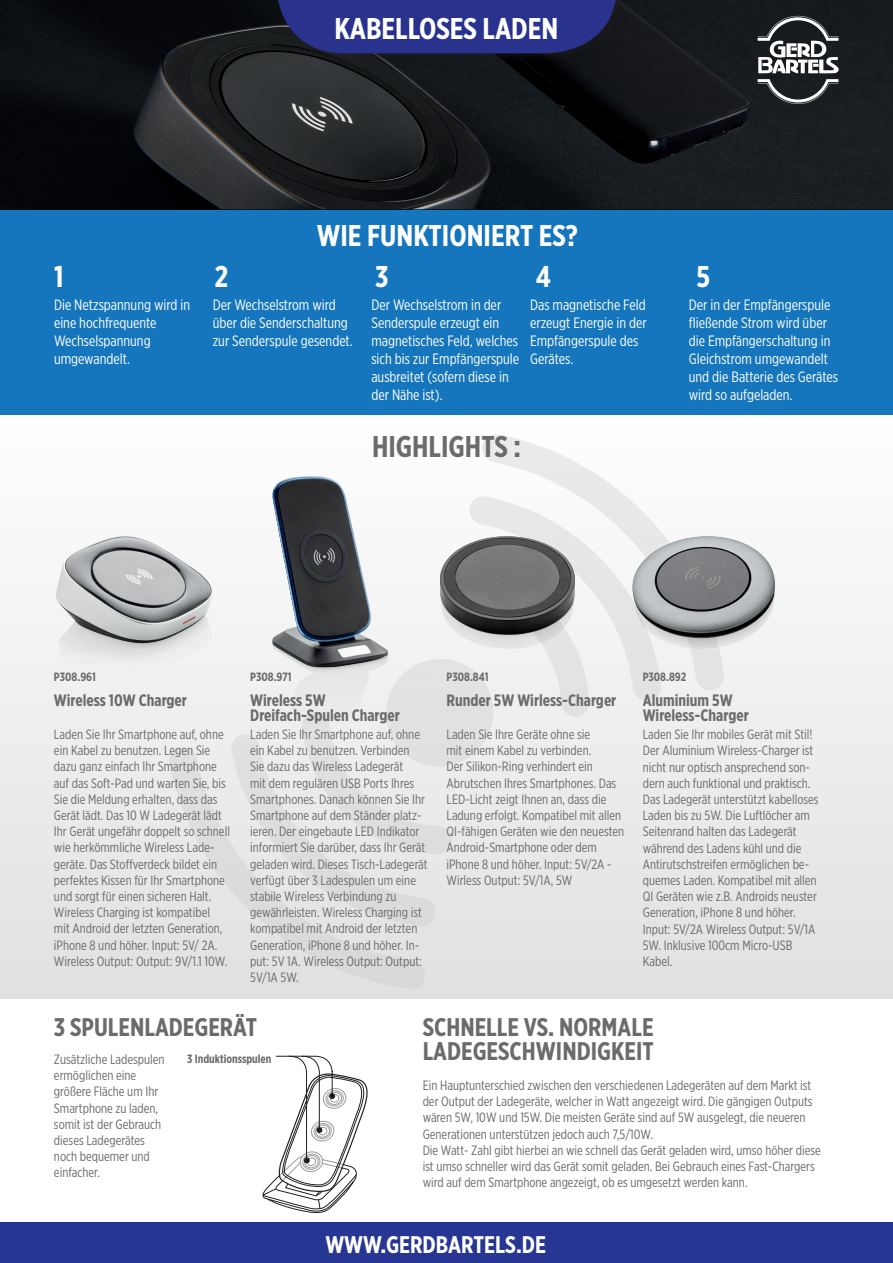
<style>
.page{position:relative;width:893px;height:1263px;background:#fff}
.page>*{position:absolute;margin:0;border:0;box-sizing:border-box;transform-origin:0 0}
.t1{font:700 30px "Gotham X Narrow";color:#fff}
.t2{font:700 30px "Gotham X Narrow";color:#6b6b6e}
.t3{font:700 25.5px/24px "Gotham X Narrow";color:#6b6b6e}
.t4{font:700 24px "Gotham X Narrow";color:#fff}
.t5{font:700 16.5px/15px "Gotham X Narrow";color:#6b6b6e}
.t6{font:15px/18px "Gotham X Narrow";color:#fff}
.t7{font:13.5px/16.2px "Gotham X Narrow";color:#6b6b6e}
.t8{font:700 12px "Gotham X Narrow";color:#6b6b6e}
</style>
<div class="page">
<div style="left:0;top:209px;width:893px;height:206px;background:#1576bd"></div>
<img style="left:0;top:0;width:893px;height:209px">
<div style="left:0;top:1223px;width:893px;height:40px;background:#263692"></div>
<div style="left:0;top:415px;width:893px;height:584px;background:linear-gradient(to bottom,#fefefe,#e0e1e3)"></div>
<svg style="left:481px;top:433px;width:244px;height:258px"></svg>
<svg style="left:168px;top:746px;width:258px;height:244px;background:#e1e2e3"></svg>
<svg style="left:230px;top:495px;width:432px;height:432px"></svg>
<div style="left:271px;top:0;width:357px;height:65px;background:#231f20;opacity:.47"></div>
<svg style="left:276px;top:0;width:341px;height:53px;background:#273082"></svg>
<svg style="left:758px;top:79px;width:80px;height:25px;background:#3e4245"></svg>
<svg style="left:758px;top:16px;width:81px;height:57px"></svg>
<img style="left:55px;top:536px;width:158px;height:144px">
<img style="left:56px;top:536px;width:157px;height:107px">
<img style="left:272px;top:476px;width:117px;height:246px">
<img style="left:272px;top:476px;width:116px;height:191px">
<img style="left:440px;top:634px;width:135px;height:15px">
<img style="left:440px;top:536px;width:135px;height:98px">
<img style="left:631px;top:536px;width:145px;height:113px">
<img style="left:631px;top:536px;width:144px;height:102px">
<svg style="left:262px;top:1056px;width:106px;height:157px"></svg>
<h1 class="t1" style="left:335px;top:10px;width:225px">KABELLOSES LADEN</h1>
<h1 class="t1" style="left:317px;top:217px;width:263px">WIE FUNKTIONIERT ES?</h1>
<h1 class="t1" style="left:54px;top:258px;width:11px">1</h1>
<h1 class="t1" style="left:215px;top:258px;width:15px">2</h1>
<h1 class="t1" style="left:375px;top:258px;width:15px">3</h1>
<h1 class="t1" style="left:536px;top:258px;width:17px">4</h1>
<h1 class="t1" style="left:696px;top:258px;width:15px">5</h1>
<p class="t6" style="left:54px;top:295px;width:138px">Die Netzspannung wird in eine hochfrequente<br>Wechselspannung umgewandelt.</p>
<p class="t6" style="left:213px;top:295px;width:142px">Der Wechselstrom wird über die Senderschaltung zur Senderspule gesendet.</p>
<p class="t6" style="left:371px;top:295px;width:149px">Der Wechselstrom in der<br>Senderspule erzeugt ein magnetisches Feld, welches sich bis zur Empfängerspule ausbreitet (sofern diese in der Nähe ist).</p>
<p class="t6" style="left:530px;top:295px;width:118px">Das magnetische Feld erzeugt Energie in der<br>Empfängerspule des<br>Gerätes.</p>
<p class="t6" style="left:689px;top:295px;width:151px">Der in der Empfängerspule fließende Strom wird über die Empfängerschaltung in<br>Gleichstrom umgewandelt und die Batterie des Gerätes wird so aufgeladen.</p>
<h1 class="t2" style="left:372px;top:428px;width:151px">HIGHLIGHTS :</h1>
<p class="t8" style="left:54px;top:670px;width:43px">P308.961</p>
<p class="t8" style="left:250px;top:670px;width:43px">P308.971</p>
<p class="t8" style="left:446px;top:670px;width:43px">P308.841</p>
<p class="t8" style="left:643px;top:670px;width:45px">P308.892</p>
<p class="t5" style="left:54px;top:692px;width:135px">Wireless 10W Charger</p>
<p class="t5" style="left:250px;top:692px;width:151px">Wireless 5W<br>Dreifach-Spulen Charger</p>
<p class="t5" style="left:447px;top:692px;width:171px">Runder 5W Wirless-Charger</p>
<p class="t5" style="left:643px;top:692px;width:108px">Aluminium 5W<br>Wireless-Charger</p>
<p class="t7" style="left:54px;top:726px;width:178px">Laden Sie Ihr Smartphone auf, ohne ein Kabel zu benutzen. Legen Sie dazu ganz einfach Ihr Smartphone auf das Soft-Pad und warten Sie, bis Sie die Meldung erhalten, dass das Gerät lädt. Das 10 W Ladegerät lädt Ihr Gerät ungefähr doppelt so schnell wie herkömmliche Wireless Lade&shy;geräte. Das Stoffverdeck bildet ein perfektes Kissen für Ihr Smartphone und sorgt für einen sicheren Halt.<br>Wireless Charging ist kompatibel<br>mit Android der letzten Generation, iPhone 8 und höher. Input: 5V/ 2A.<br>Wireless Output: Output: 9V/1.1 10W.</p>
<p class="t7" style="left:250px;top:726px;width:179px">Laden Sie Ihr Smartphone auf, ohne ein Kabel zu benutzen. Verbinden<br>Sie dazu das Wireless Ladegerät<br>mit dem regulären USB Ports Ihres Smartphones. Danach können Sie Ihr Smartphone auf dem Ständer platz&shy;ieren. Der eingebaute LED Indikator informiert Sie darüber, dass Ihr Gerät geladen wird. Dieses Tisch-Ladegerät verfügt über 3 Ladespulen um eine stabile Wireless Verbindung zu gewährleisten. Wireless Charging ist kompatibel mit Android der letzten Generation, iPhone 8 und höher. In&shy;put: 5V 1A. Wireless Output: Output:<br>5V/1A 5W.</p>
<p class="t7" style="left:446px;top:726px;width:179px">Laden Sie Ihre Geräte ohne sie<br>mit einem Kabel zu verbinden.<br>Der Silikon-Ring verhindert ein<br>Abrutschen Ihres Smartphones. Das<br>LED-Licht zeigt Ihnen an, dass die<br>Ladung erfolgt. Kompatibel mit allen<br>QI-fähigen Geräten wie den neuesten<br>Android-Smartphone oder dem iPhone 8 und höher. Input: 5V/2A -<br>Wirless Output: 5V/1A, 5W</p>
<p class="t7" style="left:643px;top:726px;width:177px">Laden Sie Ihr mobiles Gerät mit Stil!<br>Der Aluminium Wireless-Charger ist nicht nur optisch ansprechend son&shy;dern auch funktional und praktisch.<br>Das Ladegerät unterstützt kabelloses Laden bis zu 5W. Die Luftlöcher am Seitenrand halten das Ladegerät während des Ladens kühl und die Antirutschstreifen ermöglichen be&shy;quemes Laden. Kompatibel mit allen QI Geräten wie z.B. Androids neuster Generation, iPhone 8 und höher.<br>Input: 5V/2A Wireless Output: 5V/1A 5W. Inklusive 100cm Micro-USB Kabel.</p>
<h2 class="t3" style="left:54px;top:1014px;width:205px">3 SPULENLADEGERÄT</h2>
<h2 class="t3" style="left:423px;top:1014px;width:232px">SCHNELLE VS. NORMALE<br>LADEGESCHWINDIGKEIT</h2>
<p class="t7" style="left:423px;top:1077px;width:400px">Ein Hauptunterschied zwischen den verschiedenen Ladegeräten auf dem Markt ist der Output der Ladegeräte, welcher in Watt angezeigt wird. Die gängigen Outputs wären 5W, 10W und 15W. Die meisten Geräte sind auf 5W ausgelegt, die neueren Generationen unterstützen jedoch auch 7,5/10W.<br>Die Watt- Zahl gibt hierbei an wie schnell das Gerät geladen wird, umso höher diese ist umso schneller wird das Gerät somit geladen. Bei Gebrauch eines Fast-Chargers wird auf dem Smartphone angezeigt, ob es umgesetzt werden kann.</p>
<p class="t7" style="left:54px;top:1051px;width:112px">Zusätzliche Ladespulen ermöglichen eine größere Fläche um Ihr<br>Smartphone zu laden, somit ist der Gebrauch dieses Ladegerätes noch bequemer und einfacher.</p>
<p class="t8" style="left:187px;top:1051px;width:86px">3 Induktionsspulen</p>
<h3 class="t4" style="left:326px;top:1229px;width:222px">WWW.GERDBARTELS.DE</h3>
</div>
